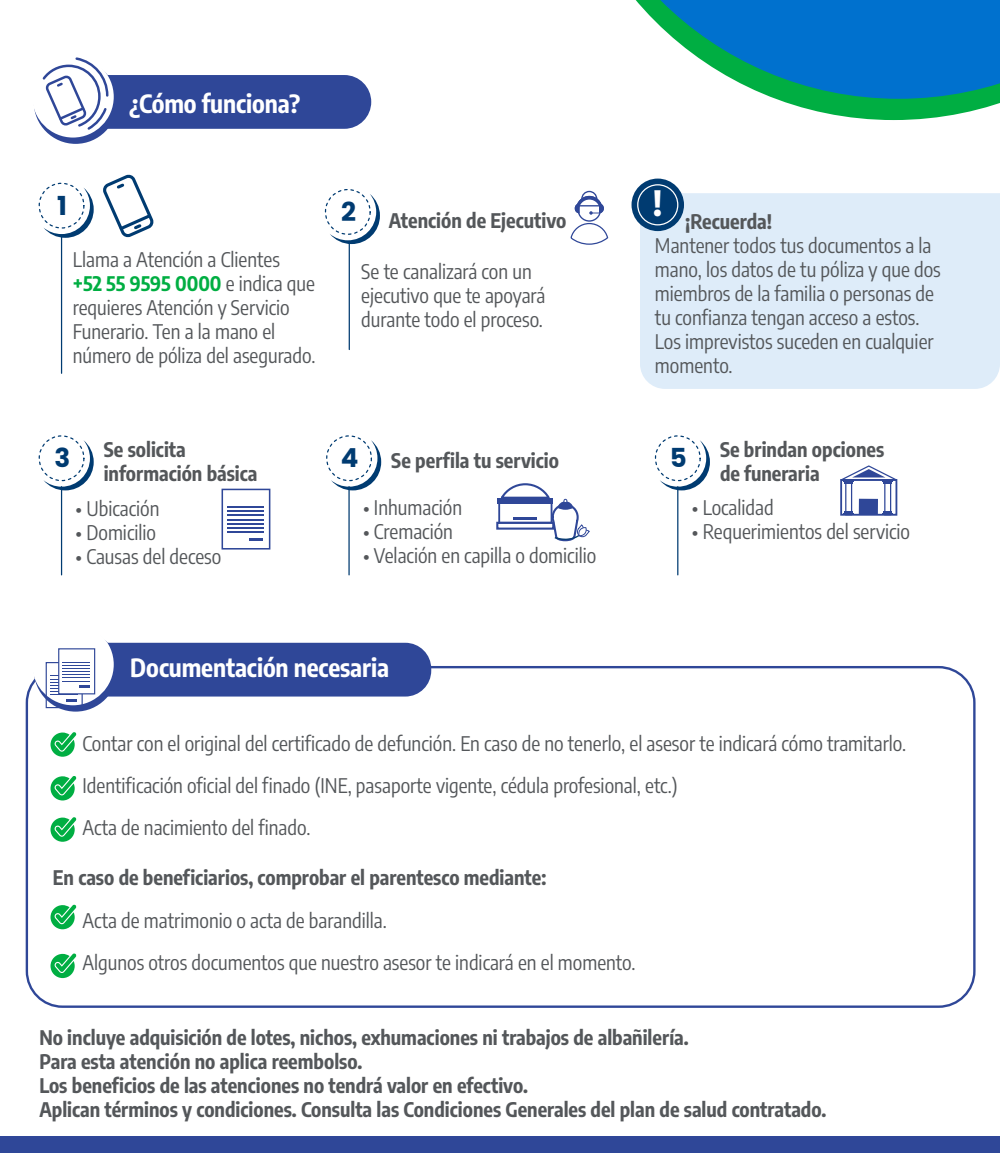
<style>
.page{position:relative;width:1000px;height:1153px;background:#fff}
.page>*{position:absolute;margin:0;border:0;box-sizing:border-box;transform-origin:0 0}
.t1{font:700 38.12px "Myriad Pro";color:#fff}
.t2{font:700 26.12px "Poppins";color:#003b71}
.t3{font:700 25px "Encode Sans Condensed";letter-spacing:-.005em;color:#fff}
.t4{font:20px/24px "Encode Sans Condensed";color:#54575a}
.t5{font:700 20px/24px "Encode Sans Condensed";color:#54575a}
.s1{font-weight:700;color:#00ae42}
.s2{font-family:"Poppins";font-size:26.12px;color:#003b71}
</style>
<div class="page">
<div style="left:640px;top:193px;width:360px;height:196px;background:#deecf9"></div>
<svg style="left:776px;top:99px;width:224px;height:21px;fill:#00ae42"></svg>
<svg style="left:635px;top:0;width:365px;height:99px"></svg>
<svg style="left:51px;top:732px;width:25px;height:24px"></svg>
<svg style="left:51px;top:776px;width:25px;height:24px"></svg>
<svg style="left:51px;top:817px;width:25px;height:24px"></svg>
<svg style="left:51px;top:904px;width:25px;height:25px"></svg>
<svg style="left:51px;top:953px;width:25px;height:25px"></svg>
<svg style="left:103px;top:174px;width:51px;height:64px"></svg>
<svg style="left:43px;top:187px;width:51px;height:51px"></svg>
<div style="left:39px;top:183px;width:46px;height:46px;border:1px dashed #003b71;border-radius:50%"></div>
<hr style="left:61px;top:235px;width:1px;height:138px;background:#003b71">
<svg style="left:43px;top:440px;width:51px;height:50px"></svg>
<div style="left:39px;top:435px;width:46px;height:46px;border:1px dashed #003b71;border-radius:50%"></div>
<hr style="left:61px;top:486px;width:1px;height:89px;background:#003b71">
<svg style="left:330px;top:194px;width:50px;height:50px"></svg>
<div style="left:325px;top:189px;width:46px;height:46px;border:1px dashed #003b71;border-radius:50%"></div>
<hr style="left:349px;top:241px;width:1px;height:108px;background:#003b71">
<div style="left:581px;top:191px;width:16px;height:16px;border:1px solid #2f4798;border-radius:50%"></div>
<svg style="left:578px;top:198px;width:23px;height:24px"></svg>
<svg style="left:570px;top:222px;width:39px;height:23px"></svg>
<svg style="left:575px;top:196px;width:29px;height:19px"></svg>
<svg style="left:331px;top:440px;width:50px;height:50px"></svg>
<div style="left:326px;top:435px;width:46px;height:46px;border:1px dashed #003b71;border-radius:50%"></div>
<hr style="left:348px;top:486px;width:2px;height:89px;background:#003b71">
<div style="left:840px;top:479px;width:57px;height:36px;border:2px solid #2f4798"></div>
<div style="left:845px;top:479px;width:7px;height:36px;border:1px solid #2f4798"></div>
<svg style="left:843px;top:511px;width:11px;height:4px"></svg>
<div style="left:884px;top:479px;width:7px;height:36px;border:1px solid #2f4798"></div>
<svg style="left:883px;top:511px;width:10px;height:4px"></svg>
<svg style="left:840px;top:465px;width:58px;height:19px"></svg>
<div style="left:859px;top:499px;width:19px;height:16px;background:#2f4798"></div>
<svg style="left:660px;top:440px;width:50px;height:50px"></svg>
<div style="left:655px;top:435px;width:46px;height:46px;border:1px dashed #003b71;border-radius:50%"></div>
<hr style="left:677px;top:486px;width:1px;height:89px;background:#003b71">
<div style="left:222px;top:488px;width:48px;height:61px;border:2px solid #2f4798"></div>
<hr style="left:249px;top:538px;width:14px;height:3px;background:#2f4798">
<hr style="left:228px;top:506px;width:36px;height:1px;background:#2f4798">
<hr style="left:228px;top:510px;width:36px;height:2px;background:#2f4798">
<hr style="left:228px;top:514px;width:36px;height:2px;background:#2f4798">
<hr style="left:228px;top:519px;width:36px;height:1px;background:#2f4798">
<hr style="left:228px;top:523px;width:36px;height:1px;background:#2f4798">
<hr style="left:228px;top:527px;width:36px;height:1px;background:#2f4798">
<hr style="left:228px;top:531px;width:36px;height:1px;background:#2f4798">
<svg style="left:499px;top:483px;width:91px;height:59px"></svg>
<div style="left:496px;top:522px;width:58px;height:7px;border:2px solid #2f4798"></div>
<hr style="left:513px;top:516px;width:24px;height:3px;background:#2f4798">
<div style="left:497px;top:497px;width:56px;height:6px;background:#2f4798"></div>
<div style="left:65px;top:642px;width:366px;height:54px;background:#2f4798;border-radius:26px"></div>
<div style="left:34px;top:628px;width:84px;height:83px;background:#2f4798;border-radius:50%"></div>
<div style="left:32px;top:624px;width:82px;height:81px;background:#fff;border-radius:50%"></div>
<div style="left:46px;top:662px;width:37px;height:46px;border:1px solid #2f4798"></div>
<div style="left:58px;top:648px;width:37px;height:46px;background:#fff;border:1px solid #2f4798"></div>
<svg style="left:50px;top:661px;width:40px;height:40px"></svg>
<div style="left:65px;top:75px;width:306px;height:54px;background:#2f4798;border-radius:27px"></div>
<svg style="left:34px;top:60px;width:84px;height:84px"></svg>
<div style="left:32px;top:56px;width:82px;height:81px;background:#fff;border-radius:50%"></div>
<svg style="left:40px;top:57px;width:70px;height:75px"></svg>
<div style="left:632px;top:178px;width:52px;height:53px;background:#003b71;border-radius:50%"></div>
<div style="left:637px;top:184px;width:41px;height:41px;border:1px solid #fff;border-radius:50%"></div>
<div style="left:0;top:1136px;width:1000px;height:16px;background:#2f4798"></div>
<p class="t3" style="left:129px;top:86px;width:173px">¿Cómo funciona?</p>
<h2 class="t2" style="left:57px;top:190px;width:11px">1</h2>
<p class="t4" style="left:73px;top:246px;width:244px">Llama a Atención a Clientes<br><span class="s1">+52 55 9595 0000</span> e indica que requieres Atención y Servicio<br>Funerario. Ten a la mano el número de póliza del asegurado.</p>
<h2 class="t2" style="left:341px;top:197px;width:16px">2</h2>
<p class="t5" style="left:389px;top:208px;width:179px">Atención de Ejecutivo</p>
<p class="t4" style="left:361px;top:259px;width:186px">Se te canalizará con un ejecutivo que te apoyará durante todo el proceso.</p>
<h2 class="t2" style="left:54px;top:443px;width:17px">3</h2>
<p class="t5" style="left:104px;top:436px;width:155px">Se solicita información básica</p>
<p class="t4" style="left:76px;top:496px;width:85px">• Ubicación</p>
<p class="t4" style="left:76px;top:520px;width:82px">• Domicilio</p>
<p class="t4" style="left:76px;top:544px;width:147px">• Causas del deceso</p>
<p class="t5" style="left:341px;top:447px;width:220px"><span class="s2">4</span> Se perfila tu servicio</p>
<p class="t4" style="left:363px;top:495px;width:100px">• Inhumación</p>
<p class="t4" style="left:363px;top:519px;width:91px">• Cremación</p>
<p class="t4" style="left:363px;top:543px;width:235px">• Velación en capilla o domicilio</p>
<p class="t3" style="left:130px;top:651px;width:260px">Documentación necesaria</p>
<h1 class="t1" style="left:653px;top:178px;width:12px">!</h1>
<p class="t5" style="left:685px;top:209px;width:88px">¡Recuerda!</p>
<p class="t4" style="left:655px;top:233px;width:287px">Mantener todos tus documentos a la mano, los datos de tu póliza y que dos miembros de la familia o personas de tu confianza tengan acceso a estos.<br>Los imprevistos suceden en cualquier momento.</p>
<h2 class="t2" style="left:670px;top:443px;width:18px">5</h2>
<p class="t5" style="left:720px;top:436px;width:166px">Se brindan opciones de funeraria</p>
<p class="t4" style="left:692px;top:495px;width:83px">• Localidad</p>
<p class="t4" style="left:692px;top:519px;width:220px">• Requerimientos del servicio</p>
<p class="t4" style="left:82px;top:722px;width:825px;line-height:41.5px">Contar con el original del certificado de defunción. En caso de no tenerlo, el asesor te indicará cómo tramitarlo.<br>Identificación oficial del finado (INE, pasaporte vigente, cédula profesional, etc.)<br>Acta de nacimiento del finado.</p>
<p class="t5" style="left:53px;top:864px;width:495px">En caso de beneficiarios, comprobar el parentesco mediante:</p>
<p class="t4" style="left:82px;top:899px;width:555px;line-height:41.5px">Acta de matrimonio o acta de barandilla.<br>Algunos otros documentos que nuestro asesor te indicará en el momento.</p>
<p class="t5" style="left:39px;top:1025px;width:788px">No incluye adquisición de lotes, nichos, exhumaciones ni trabajos de albañilería.<br>Para esta atención no aplica reembolso.<br>Los beneficios de las atenciones no tendrá valor en efectivo.<br>Aplican términos y condiciones. Consulta las Condiciones Generales del plan de salud contratado.</p>
</div>
